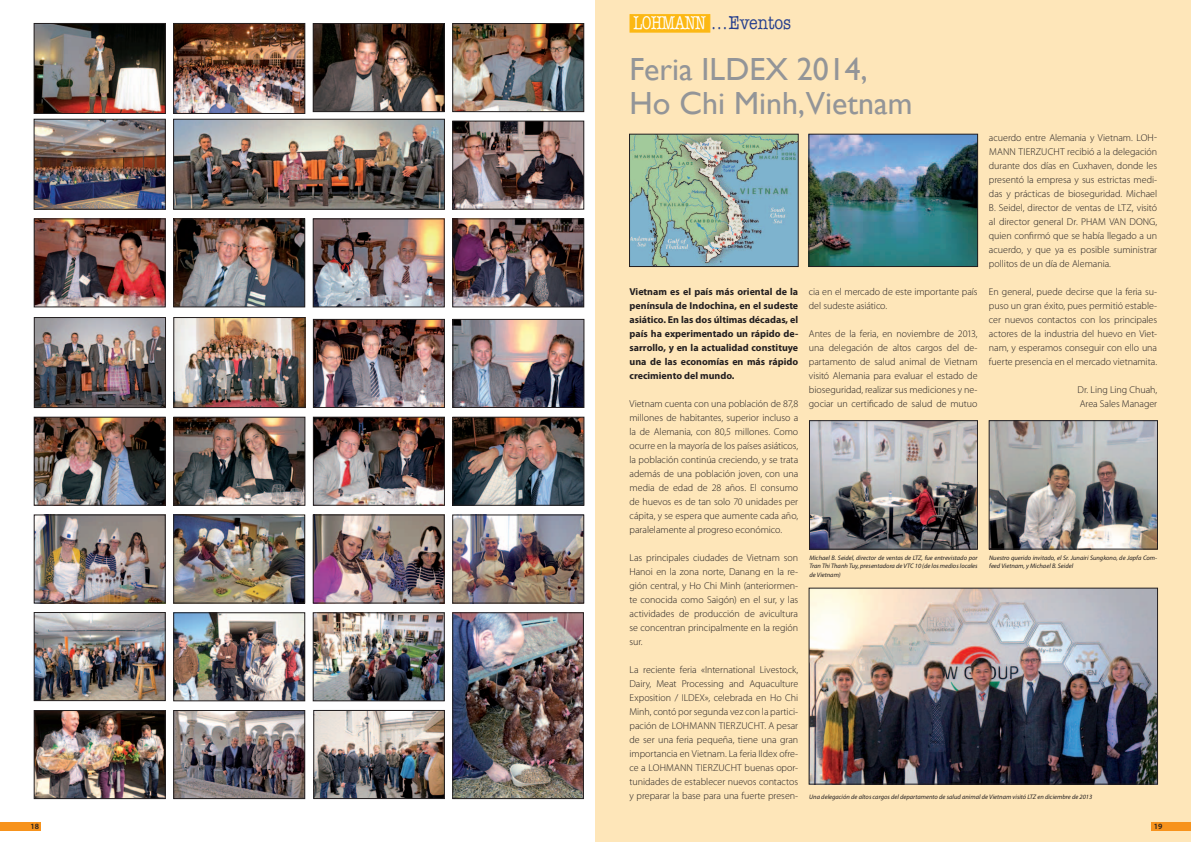
<style>
.page{position:relative;width:1191px;height:842px;background:#fff}
.page>*{position:absolute;margin:0;border:0;box-sizing:border-box;transform-origin:0 0}
.t1{font:32px/34px "Gill Sans";color:#939598}
.t2{font:18.8px "American Typewriter";letter-spacing:-.025em;color:#fff;scale:.75 1}
.t3{font:300 10px/14px "Myriad Pro";letter-spacing:-.005em;color:#231f20;text-align:justify}
.t4{font:700 10px/14px "Myriad Pro";color:#231f20;text-align:justify}
.t5{font:600 8px "Myriad Pro";color:#231f20}
.t6{font:italic 6.5px/8.5px "Myriad Pro";color:#231f20;text-align:justify}
.s1{color:#253f8e}
.s2{font-size:19px;color:#253f8e}
</style>
<div class="page">
<div style="left:0;top:822px;width:40px;height:9px;background:#f7931d"></div>
<div style="left:595px;top:0;width:596px;height:842px;background:#fee6b9"></div>
<div style="left:629px;top:14px;width:81px;height:19px;background:#fcb814;border:1px solid #fcb814"></div>
<img style="left:811px;top:422px;width:164px;height:125px">
<div style="left:809px;top:420px;width:168px;height:129px;border:1px solid #231f20"></div>
<img style="left:991px;top:422px;width:164px;height:125px">
<div style="left:989px;top:420px;width:168px;height:129px;border:1px solid #231f20"></div>
<img style="left:811px;top:590px;width:344px;height:192px">
<div style="left:809px;top:588px;width:348px;height:196px;border:1px solid #231f20"></div>
<img style="left:631px;top:136px;width:165px;height:129px">
<div style="left:629px;top:134px;width:169px;height:133px;border:1px solid #231f20"></div>
<img style="left:810px;top:136px;width:165px;height:129px">
<div style="left:808px;top:134px;width:169px;height:133px;border:1px solid #231f20"></div>
<div style="left:1151px;top:822px;width:40px;height:9px;background:#f7931d"></div>
<img style="left:36px;top:517px;width:127px;height:84px">
<div style="left:34px;top:515px;width:131px;height:88px;border:1px solid #231f20"></div>
<img style="left:315px;top:517px;width:127px;height:84px">
<div style="left:313px;top:515px;width:131px;height:88px;border:1px solid #231f20"></div>
<img style="left:454px;top:517px;width:128px;height:84px">
<div style="left:452px;top:515px;width:132px;height:88px;border:1px solid #231f20"></div>
<img style="left:175px;top:517px;width:128px;height:84px">
<div style="left:173px;top:515px;width:132px;height:88px;border:1px solid #231f20"></div>
<img style="left:175px;top:712px;width:128px;height:85px">
<div style="left:173px;top:710px;width:132px;height:89px;border:1px solid #231f20"></div>
<img style="left:36px;top:221px;width:127px;height:84px">
<div style="left:34px;top:219px;width:131px;height:88px;border:1px solid #231f20"></div>
<img style="left:36px;top:25px;width:127px;height:87px">
<div style="left:34px;top:23px;width:131px;height:91px;border:1px solid #231f20"></div>
<img style="left:36px;top:121px;width:127px;height:86px">
<div style="left:34px;top:119px;width:131px;height:90px;border:1px solid #231f20"></div>
<img style="left:36px;top:319px;width:128px;height:87px">
<div style="left:34px;top:317px;width:132px;height:91px;border:1px solid #231f20"></div>
<img style="left:175px;top:25px;width:128px;height:87px">
<div style="left:173px;top:23px;width:132px;height:91px;border:1px solid #231f20"></div>
<img style="left:175px;top:121px;width:267px;height:86px">
<div style="left:173px;top:119px;width:271px;height:90px;border:1px solid #231f20"></div>
<img style="left:176px;top:319px;width:127px;height:87px">
<div style="left:174px;top:317px;width:131px;height:91px;border:1px solid #231f20"></div>
<img style="left:315px;top:221px;width:127px;height:84px">
<div style="left:313px;top:219px;width:131px;height:88px;border:1px solid #231f20"></div>
<img style="left:315px;top:419px;width:127px;height:84px">
<div style="left:313px;top:417px;width:131px;height:88px;border:1px solid #231f20"></div>
<img style="left:454px;top:221px;width:128px;height:84px">
<div style="left:452px;top:219px;width:132px;height:88px;border:1px solid #231f20"></div>
<img style="left:36px;top:419px;width:127px;height:84px">
<div style="left:34px;top:417px;width:131px;height:88px;border:1px solid #231f20"></div>
<img style="left:455px;top:419px;width:127px;height:84px">
<div style="left:453px;top:417px;width:131px;height:88px;border:1px solid #231f20"></div>
<img style="left:315px;top:321px;width:127px;height:85px">
<div style="left:313px;top:319px;width:131px;height:89px;border:1px solid #231f20"></div>
<img style="left:454px;top:123px;width:128px;height:84px">
<div style="left:452px;top:121px;width:132px;height:88px;border:1px solid #231f20"></div>
<img style="left:455px;top:321px;width:127px;height:85px">
<div style="left:453px;top:319px;width:131px;height:89px;border:1px solid #231f20"></div>
<img style="left:315px;top:25px;width:127px;height:85px">
<div style="left:313px;top:23px;width:131px;height:89px;border:1px solid #231f20"></div>
<img style="left:454px;top:25px;width:128px;height:85px">
<div style="left:452px;top:23px;width:132px;height:89px;border:1px solid #231f20"></div>
<img style="left:175px;top:221px;width:128px;height:84px">
<div style="left:173px;top:219px;width:132px;height:88px;border:1px solid #231f20"></div>
<img style="left:176px;top:419px;width:127px;height:84px">
<div style="left:174px;top:417px;width:131px;height:88px;border:1px solid #231f20"></div>
<img style="left:175px;top:614px;width:128px;height:85px">
<div style="left:173px;top:612px;width:132px;height:89px;border:1px solid #231f20"></div>
<img style="left:36px;top:614px;width:127px;height:85px">
<div style="left:34px;top:612px;width:131px;height:89px;border:1px solid #231f20"></div>
<img style="left:315px;top:614px;width:127px;height:85px">
<div style="left:313px;top:612px;width:131px;height:89px;border:1px solid #231f20"></div>
<img style="left:454px;top:614px;width:127px;height:183px">
<div style="left:452px;top:612px;width:131px;height:187px;border:1px solid #231f20"></div>
<img style="left:315px;top:712px;width:127px;height:85px">
<div style="left:313px;top:710px;width:131px;height:89px;border:1px solid #231f20"></div>
<img style="left:36px;top:712px;width:127px;height:85px">
<div style="left:34px;top:710px;width:131px;height:89px;border:1px solid #231f20"></div>
<p class="t5" style="left:30px;top:822px;width:10px">18</p>
<h2 class="t2" style="left:633px;top:9px;width:212px">LOHMANN <span class="s1">. . .</span> <span class="s2">Eventos</span></h2>
<h1 class="t1" style="left:629px;top:52px;width:285px">Feria ILDEX 2014,<br>Ho Chi Minh,Vietnam</h1>
<p class="t4" style="left:629px;top:284px;width:170px">Vietnam es el país más oriental de la península de Indochina, en el sudeste asiático. En las dos últimas décadas, el país ha experimentado un rápido de&shy;sarrollo, y en la actualidad constituye una de las economías en más rápido crecimiento del mundo.</p>
<p class="t3" style="left:629px;top:396px;width:170px">Vietnam cuenta con una población de 87,8 millones de habitantes, superior incluso a la de Alemania, con 80,5 millones. Como ocurre en la mayoría de los países asiáticos, la población continúa creciendo, y se trata además de una población joven, con una media de edad de 28 años. El consumo de huevos es de tan solo 70 unidades per cápita, y se espera que aumente cada año, paralelamente al progreso económico.</p>
<p class="t3" style="left:629px;top:550px;width:170px">Las principales ciudades de Vietnam son Hanoi en la zona norte, Danang en la re&shy;gión central, y Ho Chi Minh (anteriormen&shy;te conocida como Saigón) en el sur, y las actividades de producción de avicultura se concentran principalmente en la región sur.</p>
<p class="t3" style="left:629px;top:662px;width:170px">La reciente feria «International Livestock, Dairy, Meat Processing and Aquaculture Exposition / ILDEX», celebrada en Ho Chi Minh, contó por segunda vez con la partici&shy;pación de Lohmann Tierzucht. A pesar de ser una feria pequeña, tiene una gran importancia en Vietnam. La feria Ildex ofre&shy;ce a Lohmann Tierzucht buenas opor&shy;tunidades de establecer nuevos contactos y preparar la base para una fuerte presen-</p>
<p class="t3" style="left:809px;top:284px;width:170px">cia en el mercado de este importante país del sudeste asiático.</p>
<p class="t3" style="left:809px;top:326px;width:170px">Antes de la feria, en noviembre de 2013, una delegación de altos cargos del de&shy;partamento de salud animal de Vietnam visitó Alemania para evaluar el estado de bioseguridad, realizar sus mediciones y ne&shy;gociar un certificado de salud de mutuo</p>
<p class="t3" style="left:989px;top:130px;width:170px">acuerdo entre Alemania y Vietnam. Loh&shy;mann Tierzucht recibió a la delegación durante dos días en Cuxhaven, donde les presentó la empresa y sus estrictas medi&shy;das y prácticas de bioseguridad. Michael B. Seidel, director de ventas de LTZ, visitó al director general Dr. PHAM VAN DONG, quien confirmó que se había llegado a un acuerdo, y que ya es posible suministrar pollitos de un día de Alemania.</p>
<p class="t3" style="left:989px;top:284px;width:170px">En general, puede decirse que la feria su&shy;puso un gran éxito, pues permitió estable&shy;cer nuevos contactos con los principales actores de la industria del huevo en Viet&shy;nam, y esperamos conseguir con ello una fuerte presencia en el mercado vietnamita.</p>
<p class="t3" style="left:1077px;top:382px;width:81px">Dr. Ling Ling Chuah,<br>Area Sales Manager</p>
<p class="t6" style="left:809px;top:553px;width:170px">Michael B. Seidel, director de ventas de LTZ, fue entrevistado por Tran Thi Thanh Tuy, presentadora de VTC 10 (de los medios locales de Vietnam)</p>
<p class="t6" style="left:989px;top:553px;width:169px">Nuestro querido invitado, el Sr. Junairi Sungkono, de Japfa Com&shy;feed Vietnam, y Michael B. Seidel</p>
<p class="t6" style="left:809px;top:792px;width:285px">Una delegación de altos cargos del departamento de salud animal de Vietnam visitó LTZ en diciembre de 2013</p>
<p class="t5" style="left:1153px;top:822px;width:10px">19</p>
</div>
